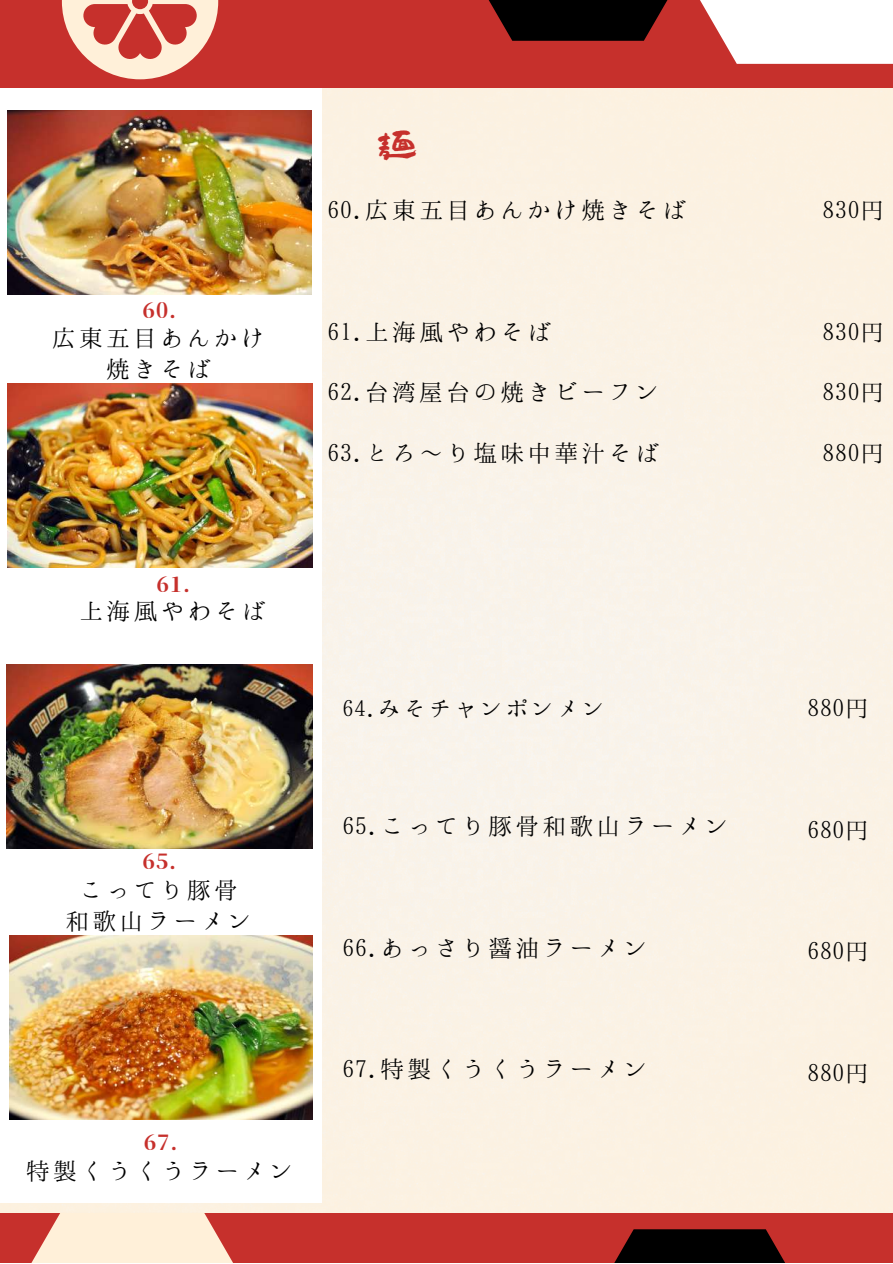
<style>
.page{position:relative;width:893px;height:1264px;background:#fff}
.page>*{position:absolute;margin:0;border:0;box-sizing:border-box;transform-origin:0 0}
.t1{font:33px "Ounen mouhitsu";color:#c6302c}
.t2{font:26.25px/31.5px "Hannari Mincho";letter-spacing:.03em;color:#000;text-align:center}
.t3{font:24.75px "Hannari Mincho";letter-spacing:.03em;color:#000}
.t4{font:21px "Soukou Mincho";letter-spacing:.03em;color:#c6302c}
</style>
<div class="page">
<div style="left:0;top:0;width:892px;height:88px;background:#c6302c"></div>
<img style="left:7px;top:110px;width:305px;height:185px">
<img style="left:8px;top:383px;width:304px;height:184px">
<img style="left:7px;top:664px;width:305px;height:184px">
<img style="left:10px;top:935px;width:302px;height:184px">
<svg style="left:62px;top:0;width:156px;height:79px"></svg>
<svg style="left:488px;top:0;width:404px;height:64px"></svg>
<div style="left:0;top:1212px;width:892px;height:50px;background:#c6302c"></div>
<svg style="left:0;top:1212px;width:276px;height:50px"></svg>
<svg style="left:615px;top:1229px;width:170px;height:33px;background:#170505"></svg>
<p class="t4" style="left:142px;top:299px;width:35px">60.</p>
<p class="t2" style="left:52px;top:321px;width:217px">広東五⽬あんかけ焼きそば</p>
<p class="t1" style="left:377px;top:123px;width:42px">麺</p>
<p class="t2" style="left:327px;top:193px;width:363px">60.広東五⽬あんかけ焼きそば</p>
<p class="t2" style="left:327px;top:315px;width:228px">61.上海⾵やわそば</p>
<p class="t2" style="left:327px;top:375px;width:336px">62.台湾屋台の焼きビーフン</p>
<p class="t2" style="left:327px;top:436px;width:336px">63.とろ∼り塩味中華汁そば</p>
<p class="t4" style="left:156px;top:573px;width:35px">61.</p>
<p class="t2" style="left:80px;top:594px;width:190px">上海⾵やわそば</p>
<p class="t4" style="left:142px;top:850px;width:35px">65.</p>
<p class="t2" style="left:66px;top:872px;width:190px">こってり豚⾻和歌⼭ラーメン</p>
<p class="t4" style="left:144px;top:1131px;width:35px">67.</p>
<p class="t2" style="left:26px;top:1153px;width:271px">特製くうくうラーメン</p>
<p class="t3" style="left:342px;top:695px;width:266px">64.みそチャンポンメン</p>
<p class="t2" style="left:342px;top:809px;width:390px">65.こってり豚⾻和歌⼭ラーメン</p>
<p class="t2" style="left:342px;top:931px;width:309px">66.あっさり醤油ラーメン</p>
<p class="t2" style="left:342px;top:1052px;width:309px">67.特製くうくうラーメン</p>
<p class="t2" style="left:822px;top:193px;width:65px">830円</p>
<p class="t2" style="left:822px;top:315px;width:65px">830円</p>
<p class="t2" style="left:822px;top:375px;width:65px">830円</p>
<p class="t2" style="left:822px;top:436px;width:65px">880円</p>
<p class="t2" style="left:807px;top:691px;width:65px">880円</p>
<p class="t2" style="left:807px;top:813px;width:65px">680円</p>
<p class="t2" style="left:807px;top:934px;width:65px">680円</p>
<p class="t2" style="left:807px;top:1055px;width:65px">880円</p>
</div>
